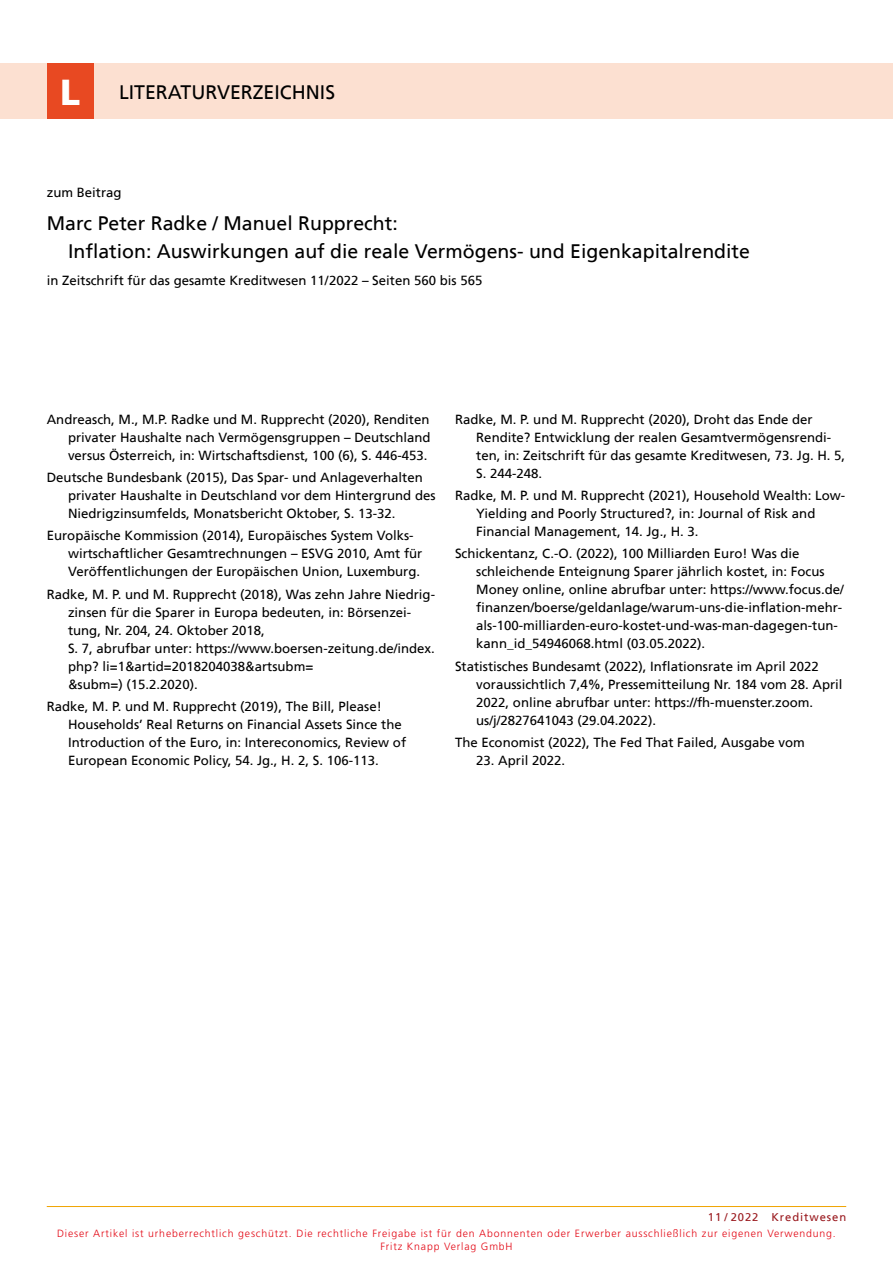
<style>
.page{position:relative;width:893px;height:1263px;background:#fff}
.page>*{position:absolute;margin:0;border:0;box-sizing:border-box;transform-origin:0 0}
.HL_LV{font:900 36px "Frutiger";color:#fff}
.HL_LV-2{font:19.5px/28.5px "Frutiger";color:#000}
.Fließtext{font:13.2px/18px "Frutiger";color:#000}
.Seitenangabe_links{font:11.25px "Frutiger";letter-spacing:.08em;color:#9a191e}
.t1{font:300 10.5px/13.5px "Frutiger";letter-spacing:.08em;color:#e30613;text-align:center}
</style>
<div class="page">
<hr style="left:47px;top:1206px;width:799px;height:1px;background:#f0a400">
<div style="left:0;top:64px;width:893px;height:55px;background:#fce0d1"></div>
<div style="left:47px;top:64px;width:47px;height:55px;background:#e84922"></div>
<p class="HL_LV" style="left:60px;top:76px;width:22px">L</p>
<p class="HL_LV-2" style="left:119px;top:79px;width:218px">LITERATURVERZEICHNIS</p>
<p class="Fließtext" style="left:47px;top:184px;width:76px">zum Beitrag</p>
<p class="HL_LV-2" style="left:68px;top:210px;width:683px;text-indent:-21px">Marc Peter Radke / Manuel Rupprecht:<br>Inflation: Auswirkungen auf die reale Vermögens- und Eigenkapitalrendite</p>
<p class="Fließtext" style="left:47px;top:272px;width:437px">in Zeitschrift für das gesamte Kreditwesen 11/2022 – Seiten 560 bis 565</p>
<p class="Fließtext" style="left:68px;top:411px;width:364px;text-align:justify;text-indent:-21px">Andreasch, M., M.P. Radke und M. Rupprecht (2020), Renditen privater Haushalte nach Vermögensgruppen – Deutschland versus Österreich, in: Wirtschaftsdienst, 100 (6), S. 446-453.</p>
<p class="Fließtext" style="left:68px;top:469px;width:369px;text-indent:-21px">Deutsche Bundesbank (2015), Das Spar- und Anlageverhalten privater Haushalte in Deutschland vor dem Hintergrund des<br>Niedrigzinsumfelds, Monatsbericht Oktober, S. 13-32.</p>
<p class="Fließtext" style="left:68px;top:528px;width:356px;text-indent:-21px">Europäische Kommission (2014), Europäisches System Volks&shy;wirtschaftlicher Gesamtrechnungen – ESVG 2010, Amt für<br>Veröffentlichungen der Europäischen Union, Luxemburg.</p>
<p class="Fließtext" style="left:68px;top:586px;width:369px;text-indent:-21px">Radke, M. P. und M. Rupprecht (2018), Was zehn Jahre Niedrig&shy;zinsen für die Sparer in Europa bedeuten, in: Börsenzei&shy;tung, Nr. 204, 24. Oktober 2018,<br>S. 7, abrufbar unter: https://www.boersen-zeitung.de/index. php? li=1&amp;artid=2018204038&amp;artsubm=<br>&amp;subm=) (15.2.2020).</p>
<p class="Fließtext" style="left:68px;top:698px;width:340px;text-indent:-21px">Radke, M. P. und M. Rupprecht (2019), The Bill, Please!<br>Households’ Real Returns on Financial Assets Since the Introduction of the Euro, in: Intereconomics, Review of European Economic Policy, 54. Jg., H. 2, S. 106-113.</p>
<p class="Fließtext" style="left:476px;top:411px;width:371px;text-indent:-21px">Radke, M. P. und M. Rupprecht (2020), Droht das Ende der Rendite? Entwicklung der realen Gesamtvermögensrendi&shy;ten, in: Zeitschrift für das gesamte Kreditwesen, 73. Jg. H. 5, S. 244-248.</p>
<p class="Fließtext" style="left:476px;top:487px;width:371px;text-indent:-21px">Radke, M. P. und M. Rupprecht (2021), Household Wealth: Low-<br>Yielding and Poorly Structured?, in: Journal of Risk and<br>Financial Management, 14. Jg., H. 3.</p>
<p class="Fließtext" style="left:476px;top:546px;width:369px;text-indent:-21px">Schickentanz, C.-O. (2022), 100 Milliarden Euro! Was die schleichende Enteignung Sparer jährlich kostet, in: Focus Money online, online abrufbar unter: https://www.focus.de/ finanzen/boerse/geldanlage/warum-uns-die-inflation-mehr&shy;als-100-milliarden-euro-kostet-und-was-man-dagegen-tun&shy;kann_id_54946068.html (03.05.2022).</p>
<p class="Fließtext" style="left:476px;top:658px;width:368px;text-indent:-21px">Statistisches Bundesamt (2022), Inflationsrate im April 2022 voraussichtlich 7,4%, Pressemitteilung Nr. 184 vom 28. April 2022, online abrufbar unter: https://fh-muenster.zoom. us/j/2827641043 (29.04.2022).</p>
<p class="Fließtext" style="left:455px;top:734px;width:351px">The Economist (2022), The Fed That Failed, Ausgabe vom</p>
<p class="Fließtext" style="left:476px;top:752px;width:90px">23. April 2022.</p>
<p class="Seitenangabe_links" style="left:708px;top:1211px;width:140px">11 / 2022 Kreditwesen</p>
<p class="t1" style="left:57px;top:1226px;width:780px">Dieser Artikel ist urheberrechtlich geschützt. Die rechtliche Freigabe ist für den Abonnenten oder Erwerber ausschließlich zur eigenen Verwendung.<br>Fritz Knapp Verlag GmbH</p>
</div>
